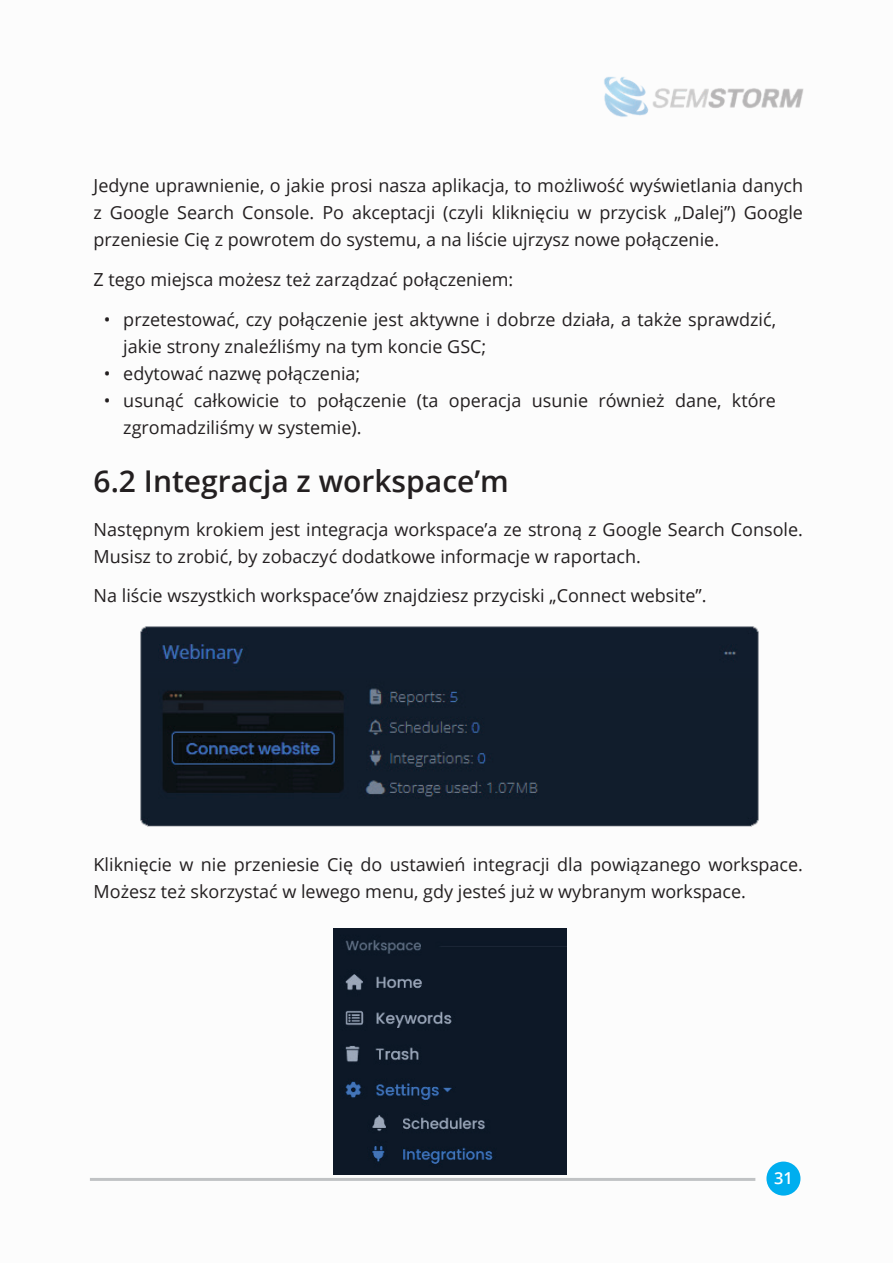
<style>
.page{position:relative;width:893px;height:1263px;background:#fff}
.page>*{position:absolute;margin:0;border:0;box-sizing:border-box;transform-origin:0 0}
.t1{font:600 30px "Open Sans";color:#231f20}
.t2{font:18px/27px "Open Sans";color:#231f20}
.t3{font:600 16.5px "Open Sans";color:#fff}
</style>
<div class="page">
<img style="left:604px;top:76px;width:200px;height:41px">
<img style="left:140px;top:626px;width:619px;height:201px">
<img style="left:333px;top:928px;width:233px;height:246px">
<div style="left:766px;top:1161px;width:34px;height:34px;background:#00aeef;border-radius:50%"></div>
<hr style="left:90px;top:1178px;width:665px;height:3px;background:#c0c2c4">
<p class="t2" style="left:94px;top:172px;width:711px;text-align:justify">Jedyne uprawnienie, o jakie prosi nasza aplikacja, to możliwość wyświetlania danych z Google Search Console. Po akceptacji (czyli kliknięciu w przycisk „Dalej”) Google przeniesie Cię z powrotem do systemu, a na liście ujrzysz nowe połączenie.</p>
<p class="t2" style="left:94px;top:266px;width:421px">Z tego miejsca możesz też zarządzać połączeniem:</p>
<p class="t2" style="left:123px;top:305px;width:654px;text-indent:-20px">• przetestować, czy połączenie jest aktywne i dobrze działa, a także sprawdzić, jakie strony znaleźliśmy na tym koncie GSC;</p>
<p class="t2" style="left:104px;top:359px;width:258px">• edytować nazwę połączenia;</p>
<p class="t2" style="left:123px;top:386px;width:654px;text-indent:-20px">• usunąć całkowicie to połączenie (ta operacja usunie również dane, które zgromadziliśmy w systemie).</p>
<h1 class="t1" style="left:94px;top:460px;width:417px">6.2 Integracja z workspace’m</h1>
<p class="t2" style="left:94px;top:515px;width:711px">Następnym krokiem jest integracja workspace’a ze stroną z Google Search Console.<br>Musisz to zrobić, by zobaczyć dodatkowe informacje w raportach.</p>
<p class="t2" style="left:94px;top:582px;width:615px">Na liście wszystkich workspace’ów znajdziesz przyciski „Connect website”.</p>
<p class="t2" style="left:94px;top:850px;width:711px">Kliknięcie w nie przeniesie Cię do ustawień integracji dla powiązanego workspace.<br>Możesz też skorzystać w lewego menu, gdy jesteś już w wybranym workspace.</p>
<p class="t3" style="left:774px;top:1166px;width:20px">31</p>
</div>
